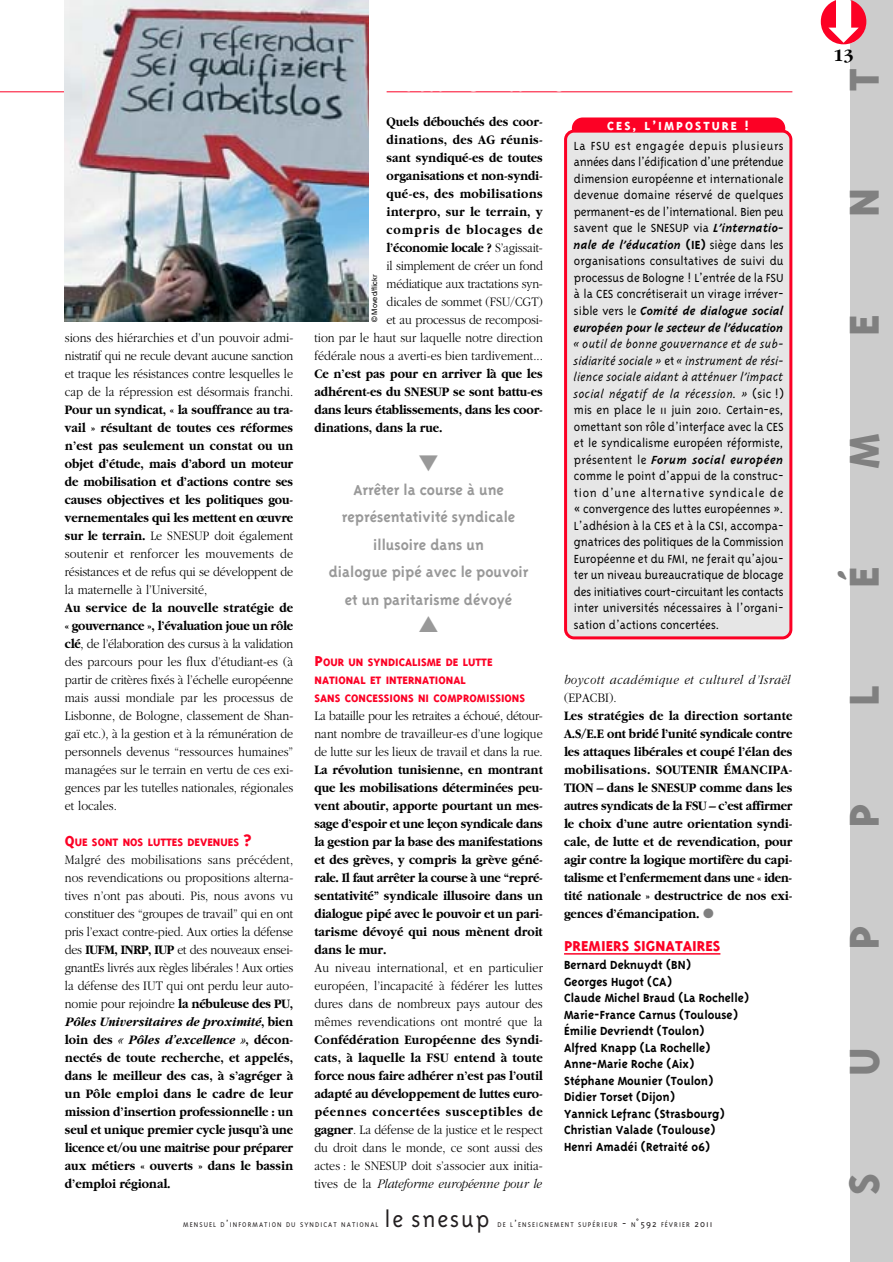
<style>
.page{position:relative;width:893px;height:1262px;background:#fff}
.page>*{position:absolute;margin:0;border:0;box-sizing:border-box;transform-origin:0 0}
.t1{font:800 48px "Triplex";color:#808080}
.t2{font:300 25.5px "Triplex";letter-spacing:.07em;color:#231f20}
.t3{font:700 18px "Garamond";color:#000}
.t4{font:700 16.5px/27.6px "Triplex";color:#999;text-align:center}
.t5{font:800 16.5px "Triplex";color:#fc0125}
.t6{font:300 13.5px/18px "Garamond";color:#000;text-align:justify;scale:.9 1}
.t7{font:700 13.5px/18px "Garamond";color:#000;text-align:justify;scale:.9 1}
.t8{font:300 13.5px/16.5px "Triplex";color:#000;text-align:justify}
.t9{font:700 13.5px/16.5px "Triplex";color:#000}
.t10{font:italic 300 13.5px "Garamond";letter-spacing:.045em;color:#000;scale:.9 1}
.t11{font:800 13.5px "Triplex";letter-spacing:.15em;color:#fff}
.t12{font:800 12.3px/18px "Triplex";color:#fc0125}
.t13{font:300 7.8px "Triplex";letter-spacing:.135em;color:#231f20}
.t14{font:7.5px "Helvetica";color:#000}
.s1{font-weight:300}
.s2{font-weight:700}
.s3{font-size:16.5px}
.s4{font-weight:700;font-style:italic}
.s5{font-weight:300;font-style:italic}
.s6{font-style:italic}
.s7{color:#808080}
.s8{font-size:10.5px}
</style>
<div class="page">
<div style="left:849px;top:0;width:43px;height:1262px;background:#ccc"></div>
<hr style="left:564px;top:953px;width:156px;height:1px;background:#fc0125">
<hr style="left:1px;top:91px;width:64px;height:1px;background:#fc0125">
<hr style="left:386px;top:91px;width:406px;height:1px;background:#fc0125">
<div style="left:572px;top:117px;width:213px;height:22px;background:#fc0125;border-radius:11px"></div>
<div style="left:564px;top:130px;width:228px;height:509px;background:#e6e6e6"></div>
<img style="left:65px;top:0;width:303px;height:322px">
<svg style="left:849px;top:0;width:17px;height:44px"></svg>
<p class="t6" style="left:65px;top:330px;width:255px">sions des hiérarchies et d’un pouvoir admi&shy;nistratif qui ne recule devant aucune sanction et traque les résistances contre lesquelles le cap de la répression est désormais franchi.</p>
<p class="t7" style="left:65px;top:402px;width:255px">Pour un syndicat, « la souffrance au tra&shy;vail » résultant de toutes ces réformes n’est pas seulement un constat ou un objet d’étude, mais d’abord un moteur de mobilisation et d’actions contre ses causes objectives et les politiques gou&shy;vernementales qui les mettent en œuvre sur le terrain. <span class="s1">Le SNESUP doit également soutenir et renforcer les mouvements de résistances et de refus qui se développent de la maternelle à l’Université,</span></p>
<p class="t6" style="left:65px;top:600px;width:255px"><span class="s2">Au service de la nouvelle stratégie de « gouvernance », l’évaluation joue un rôle clé</span>, de l’élaboration des cursus à la validation des parcours pour les flux d’étudiant-es (à partir de critères fixés à l’échelle européenne mais aussi mondiale par les processus de Lisbonne, de Bologne, classement de Shan&shy;gaï etc.), à la gestion et à la rémunération de personnels devenus “ressources humaines” managées sur le terrain en vertu de ces exi&shy;gences par les tutelles nationales, régionales et locales.</p>
<p class="t12" style="left:65px;top:834px;width:188px"><span class="s3">Q</span>UE SONT NOS LUTTES DEVENUES <span class="s3">?</span></p>
<p class="t6" style="left:65px;top:852px;width:255px">Malgré des mobilisations sans précédent, nos revendications ou propositions alterna&shy;tives n’ont pas abouti. Pis, nous avons vu constituer des “groupes de travail” qui en ont pris l’exact contre-pied. Aux orties la défense des <span class="s2">IUFM, INRP, IUP</span> et des nouveaux ensei&shy;gnantEs livrés aux règles libérales ! Aux orties la défense des IUT qui ont perdu leur auto&shy;nomie pour rejoindre <span class="s2">la nébuleuse des PU, </span><span class="s4">Pôles Universitaires de proximité</span><span class="s2">, bien loin des</span> <span class="s4">« Pôles d’excellence »</span><span class="s2">, décon&shy;nectés de toute recherche, et appelés, dans le meilleur des cas, à s’agréger à un Pôle emploi dans le cadre de leur mission d’insertion professionnelle : un seul et unique premier cycle jusqu’à une licence et/ou une maitrise pour préparer aux métiers « ouverts » dans le bassin d’emploi régional.</span></p>
<p class="t6" style="left:314px;top:114px;width:255px;text-align:right"><span class="s2">Quels débouchés des coor-<br>dinations, des AG réunis-<br>sant syndiqué-es de toutes organisations et non-syndi-<br>qué-es, des mobilisations<br>interpro, sur le terrain, y<br>compris de blocages de<br>l’économie locale ?</span> S’agissait-<br>il simplement de créer un fond<br>médiatique aux tractations syn-<br>dicales de sommet (FSU/CGT)<br>et au processus de recomposi-<br>tion par le haut sur laquelle notre direction fédérale nous a averti-es bien tardivement...</p>
<p class="t7" style="left:314px;top:366px;width:255px">Ce n’est pas pour en arriver là que les adhérent-es du SNESUP se sont battu-es dans leurs établissements, dans les coor&shy;dinations, dans la rue.</p>
<p class="t14" style="left:371px;top:322px;width:49px;rotate:-90deg">© Moved/flickr</p>
<p class="t4" style="left:329px;top:477px;width:201px">Arrêter la course à une représentativité syndicale illusoire dans un<br>dialogue pipé avec le pouvoir et un paritarisme dévoyé</p>
<p class="t12" style="left:314px;top:654px;width:212px"><span class="s3">P</span>OUR UN SYNDICALISME DE LUTTE<br>NATIONAL ET INTERNATIONAL<br>SANS CONCESSIONS NI COMPROMISSIONS</p>
<p class="t6" style="left:314px;top:708px;width:255px">La bataille pour les retraites a échoué, détour&shy;nant nombre de travailleur-es d’une logique de lutte sur les lieux de travail et dans la rue.</p>
<p class="t7" style="left:314px;top:762px;width:255px">La révolution tunisienne, en montrant que les mobilisations déterminées peu&shy;vent aboutir, apporte pourtant un mes&shy;sage d’espoir et une leçon syndicale dans la gestion par la base des manifestations et des grèves, y compris la grève géné&shy;rale. Il faut arrêter la course à une “repré&shy;sentativité” syndicale illusoire dans un dialogue pipé avec le pouvoir et un pari&shy;tarisme dévoyé qui nous mènent droit dans le mur.</p>
<p class="t6" style="left:314px;top:960px;width:255px">Au niveau international, et en particulier européen, l’incapacité à fédérer les luttes dures dans de nombreux pays autour des mêmes revendications ont montré que la</p>
<p class="t7" style="left:314px;top:1032px;width:255px">Confédération Européenne des Syndi&shy;cats, à laquelle la FSU entend à toute force nous faire adhérer n’est pas l’outil adapté au développement de luttes euro&shy;péennes concertées susceptibles de gagner<span class="s1">. La défense de la justice et le respect du droit dans le monde, ce sont aussi des actes : le SNESUP doit s’associer aux initia&shy;tives de la</span> <span class="s5">Plateforme européenne pour le</span></p>
<p class="t11" style="left:607px;top:121px;width:143px">CES, L’IMPOSTURE !</p>
<p class="t8" style="left:574px;top:138px;width:211px">La FSU est engagée depuis plusieurs années dans l’édification d’une prétendue dimension européenne et internationale devenue domaine réservé de quelques permanent-es de l’international. Bien peu savent que le SNESUP via <span class="s4">L’internatio&shy;nale de l’éducation</span> <span class="s2">(IE)</span> siège dans les organisations consultatives de suivi du processus de Bologne ! L’entrée de la FSU à la CES concrétiserait un virage irréver&shy;sible vers le <span class="s4">Comité de dialogue social européen pour le secteur de l’éducation</span></p>
<p class="t8" style="left:574px;top:336px;width:211px"><span class="s6">« outil de bonne gouvernance et de sub&shy;sidiarité sociale »</span> et <span class="s6">« instrument de rési&shy;lience sociale aidant à atténuer l’impact social négatif de la récession. »</span> (sic !) mis en place le 11 juin 2010. Certain-es, omettant son rôle d’interface avec la CES et le syndicalisme européen réformiste, présentent le <span class="s4">Forum social européen </span>comme le point d’appui de la construc&shy;tion d’une alternative syndicale de « convergence des luttes européennes ».<br>L’adhésion à la CES et à la CSI, accompa&shy;gnatrices des politiques de la Commission Européenne et du FMI, ne ferait qu’ajou&shy;ter un niveau bureaucratique de blocage des initiatives court-circuitant les contacts inter universités nécessaires à l’organi&shy;sation d’actions concertées.</p>
<p class="t10" style="left:564px;top:675px;width:253px">boycott académique et culturel d’Israël</p>
<p class="t6" style="left:564px;top:690px;width:60px">(EPACBI).</p>
<p class="t7" style="left:564px;top:708px;width:255px">Les stratégies de la direction sortante A.S/E.E ont bridé l’unité syndicale contre les attaques libérales et coupé l’élan des mobilisations. SOUTENIR ÉMANCIPA-TION – dans le SNESUP comme dans les autres syndicats de la FSU – c’est affirmer le choix d’une autre orientation syndi&shy;cale, de lutte et de revendication, pour agir contre la logique mortifère du capi&shy;talisme et l’enfermement dans une « iden&shy;tité nationale » destructrice de nos exi&shy;gences d’émancipation. <span class="s7">●</span></p>
<p class="t5" style="left:564px;top:940px;width:158px">PREMIERS SIGNATAIRES</p>
<p class="t9" style="left:564px;top:957px;width:186px">Bernard Deknuydt (BN)<br>Georges Hugot (CA)<br>Claude Michel Braud (La Rochelle)<br>Marie-France Carnus (Toulouse)<br>Émilie Devriendt (Toulon)<br>Alfred Knapp (La Rochelle)<br>Anne-Marie Roche (Aix)<br>Stéphane Mounier (Toulon)<br>Didier Torset (Dijon)<br>Yannick Lefranc (Strasbourg)<br>Christian Valade (Toulouse)<br>Henri Amadéi (Retraité 06)</p>
<p class="t13" style="left:183px;top:1221px;width:197px">MENSUEL D<span class="s8">’</span>INFORMATION DU SYNDICAT NATIONAL</p>
<h2 class="t2" style="left:384px;top:1209px;width:106px">le snesup</h2>
<p class="t13" style="left:497px;top:1221px;width:216px">DE L<span class="s8">’</span>ENSEIGNEMENT SUPÉRIEUR <span class="s8">-</span> N<span class="s8">˚592</span> FÉVRIER <span class="s8">2011</span></p>
<h3 class="t3" style="left:833px;top:48px;width:22px">13</h3>
<h1 class="t1" style="left:845px;top:91px;width:24px;rotate:-90deg">T</h1>
<h1 class="t1" style="left:845px;top:217px;width:31px;rotate:-90deg">N</h1>
<h1 class="t1" style="left:845px;top:336px;width:23px;rotate:-90deg">E</h1>
<h1 class="t1" style="left:845px;top:469px;width:37px;rotate:-90deg">M</h1>
<h1 class="t1" style="left:845px;top:588px;width:23px;rotate:-90deg">É</h1>
<h1 class="t1" style="left:845px;top:705px;width:22px;rotate:-90deg">L</h1>
<h1 class="t1" style="left:845px;top:828px;width:26px;rotate:-90deg">P</h1>
<h1 class="t1" style="left:845px;top:950px;width:26px;rotate:-90deg">P</h1>
<h1 class="t1" style="left:845px;top:1076px;width:30px;rotate:-90deg">U</h1>
<h1 class="t1" style="left:845px;top:1195px;width:24px;rotate:-90deg">S</h1>
</div>
